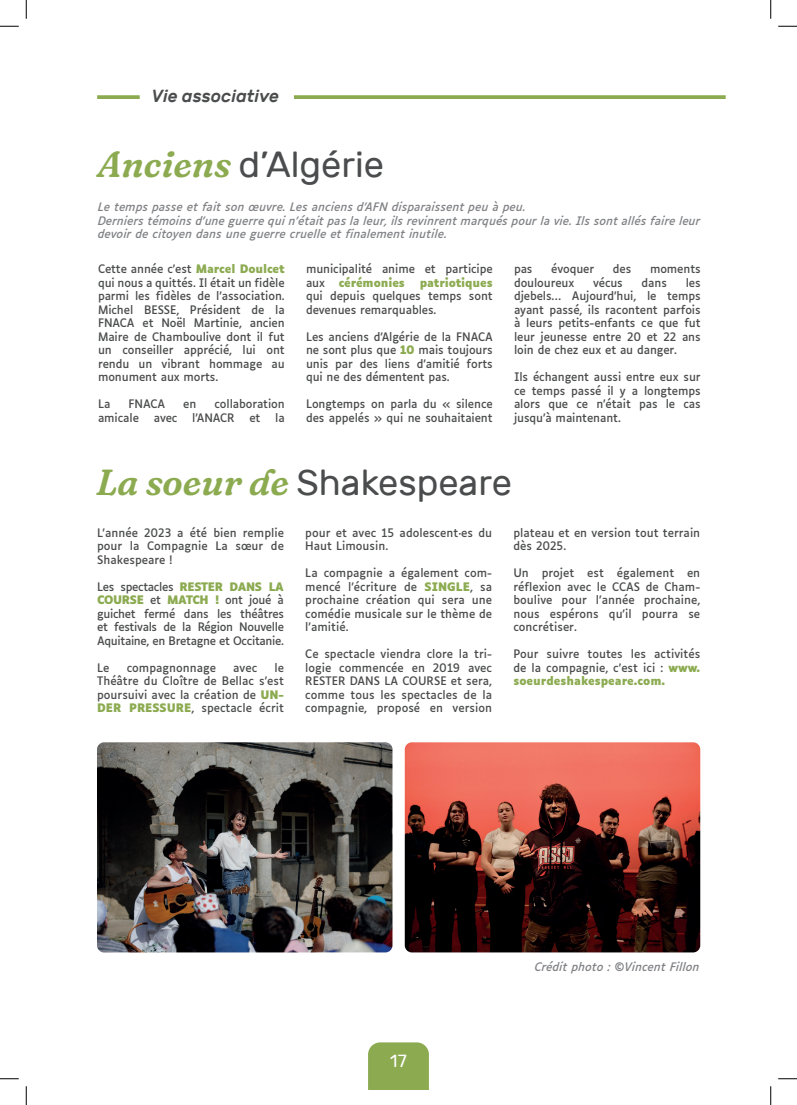
<style>
.page{position:relative;width:797px;height:1105px;background:#fff}
.page>*{position:absolute;margin:0;border:0;box-sizing:border-box;transform-origin:0 0}
.t1{font:36.25px "Rubik";color:#4b4c4d}
.t2{font:italic 500 17.5px "Rubik";color:#4b4c4d}
.t3{font:17.5px "Rubik";color:#fff}
.paragraphe{font:11.25px/13.5px "Luciole";letter-spacing:-.01em;color:#4b4c4d;text-align:justify}
.signature{font:italic 11.25px/13.5px "Luciole";color:#808285}
.s1{font-family:"Fraunces 9 pt Soft";font-weight:600;font-style:italic;color:#8cab51}
.s2{font-weight:700;color:#8cab51}
</style>
<div class="page">
<svg style="left:294px;top:95px;width:431px;height:4px;background:#93b05b"></svg>
<svg style="left:97px;top:95px;width:43px;height:4px"></svg>
<div style="left:368px;top:1042px;width:61px;height:47px;background:#8cab51"></div>
<img style="left:405px;top:742px;width:295px;height:210px">
<img style="left:97px;top:742px;width:295px;height:210px">
<svg style="left:0;top:25px;width:19px;height:2px"></svg>
<svg style="left:778px;top:25px;width:19px;height:2px"></svg>
<svg style="left:0;top:1078px;width:19px;height:1px"></svg>
<svg style="left:778px;top:1078px;width:19px;height:1px"></svg>
<svg style="left:25px;top:0;width:2px;height:19px"></svg>
<svg style="left:25px;top:1086px;width:2px;height:19px"></svg>
<svg style="left:770px;top:0;width:1px;height:19px"></svg>
<svg style="left:770px;top:1086px;width:1px;height:19px"></svg>
<h2 class="t2" style="left:152px;top:86px;width:129px">Vie associative</h2>
<p class="t1" style="left:97px;top:144px;width:288px"><span class="s1">Anciens</span> d’Algérie</p>
<p class="signature" style="left:98px;top:200px;width:429px">Le temps passe et fait son œuvre. Les anciens d’AFN disparaissent peu à peu.</p>
<p class="signature" style="left:98px;top:213px;width:604px">Derniers témoins d’une guerre qui n’était pas la leur, ils revinrent marqués pour la vie. Ils sont allés faire leur devoir de citoyen dans une guerre cruelle et finalement inutile.</p>
<p class="paragraphe" style="left:98px;top:261px;width:188px">Cette année c’est <span class="s2">Marcel Doulcet </span>qui nous a quittés. Il était un fidèle parmi les fidèles de l’association.<br>Michel BESSE, Président de la FNACA et Noël Martinie, ancien Maire de Chamboulive dont il fut un conseiller apprécié, lui ont rendu un vibrant hommage au monument aux morts.</p>
<p class="paragraphe" style="left:98px;top:396px;width:14px">La</p>
<p class="paragraphe" style="left:128px;top:396px;width:38px">FNACA</p>
<p class="paragraphe" style="left:183px;top:396px;width:15px">en</p>
<p class="paragraphe" style="left:214px;top:396px;width:72px">collaboration</p>
<p class="paragraphe" style="left:98px;top:410px;width:42px">amicale</p>
<p class="paragraphe" style="left:154px;top:410px;width:25px">avec</p>
<p class="paragraphe" style="left:192px;top:410px;width:44px">l’ANACR</p>
<p class="paragraphe" style="left:249px;top:410px;width:13px">et</p>
<p class="paragraphe" style="left:275px;top:410px;width:11px">la</p>
<p class="paragraphe" style="left:306px;top:261px;width:188px">municipalité anime et participe aux <span class="s2">cérémonies</span></p>
<p class="paragraphe" style="left:514px;top:261px;width:20px">pas</p>
<p class="paragraphe" style="left:551px;top:261px;width:44px">évoquer</p>
<p class="paragraphe" style="left:613px;top:261px;width:20px">des</p>
<p class="paragraphe" style="left:650px;top:261px;width:52px">moments</p>
<p class="paragraphe" style="left:514px;top:275px;width:62px">douloureux</p>
<p class="paragraphe" style="left:593px;top:275px;width:31px">vécus</p>
<p class="paragraphe" style="left:641px;top:275px;width:27px">dans</p>
<p class="paragraphe" style="left:306px;top:275px;width:188px;text-indent:114px"><span class="s2">patriotiques </span>qui depuis quelques temps sont devenues remarquables.</p>
<p class="paragraphe" style="left:306px;top:329px;width:188px">Les anciens d’Algérie de la FNACA ne sont plus que <span class="s2">10</span> mais toujours unis par des liens d’amitié forts qui ne des démentent pas.</p>
<p class="paragraphe" style="left:306px;top:396px;width:188px">Longtemps on parla du « silence des appelés » qui ne souhaitaient</p>
<p class="paragraphe" style="left:514px;top:275px;width:188px;text-indent:172px">les djebels… Aujourd’hui, le temps ayant passé, ils racontent parfois à leurs petits-enfants ce que fut leur jeunesse entre 20 et 22 ans loin de chez eux et au danger.</p>
<p class="paragraphe" style="left:514px;top:369px;width:188px">Ils échangent aussi entre eux sur ce temps passé il y a longtemps alors que ce n’était pas le cas jusqu’à maintenant.</p>
<p class="t1" style="left:96px;top:462px;width:417px"><span class="s1">La soeur de</span> Shakespeare</p>
<p class="paragraphe" style="left:97px;top:525px;width:188px">L’année 2023 a été bien remplie pour la Compagnie La sœur de Shakespeare !</p>
<p class="paragraphe" style="left:97px;top:579px;width:188px">Les spectacles <span class="s2">RESTER DANS LA COURSE</span> et <span class="s2">MATCH !</span> ont joué à guichet fermé dans les théâtres et festivals de la Région Nouvelle Aquitaine, en Bretagne et Occitanie.</p>
<p class="paragraphe" style="left:97px;top:660px;width:14px">Le</p>
<p class="paragraphe" style="left:127px;top:660px;width:91px">compagnonnage</p>
<p class="paragraphe" style="left:233px;top:660px;width:26px">avec</p>
<p class="paragraphe" style="left:97px;top:660px;width:188px;text-indent:177px">le Théâtre du Cloître de Bellac s’est poursuivi avec la création de <span class="s2">UN-DER PRESSURE</span>, spectacle écrit</p>
<p class="paragraphe" style="left:305px;top:525px;width:188px">pour et avec 15 adolescent·es du<br>Haut Limousin.</p>
<p class="paragraphe" style="left:305px;top:565px;width:188px">La compagnie a également com&shy;mencé l’écriture de <span class="s2">SINGLE</span>, sa prochaine création qui sera une comédie musicale sur le thème de l’amitié.</p>
<p class="paragraphe" style="left:305px;top:646px;width:188px">Ce spectacle viendra clore la tri&shy;logie commencée en 2019 avec RESTER DANS LA COURSE et sera, comme tous les spectacles de la compagnie, proposé en version</p>
<p class="paragraphe" style="left:513px;top:525px;width:188px">plateau et en version tout terrain dès 2025.</p>
<p class="paragraphe" style="left:513px;top:565px;width:188px">Un projet est également en réflexion avec le CCAS de Cham&shy;boulive pour l’année prochaine, nous espérons qu’il pourra se concrétiser.</p>
<p class="paragraphe" style="left:513px;top:646px;width:188px">Pour suivre toutes les activités de la compagnie, c’est ici : <span class="s2">www. soeurdeshakespeare.com.</span></p>
<h2 class="t3" style="left:390px;top:1051px;width:18px">17</h2>
<p class="signature" style="left:534px;top:958px;width:167px">Crédit photo : ©Vincent Fillon</p>
</div>
